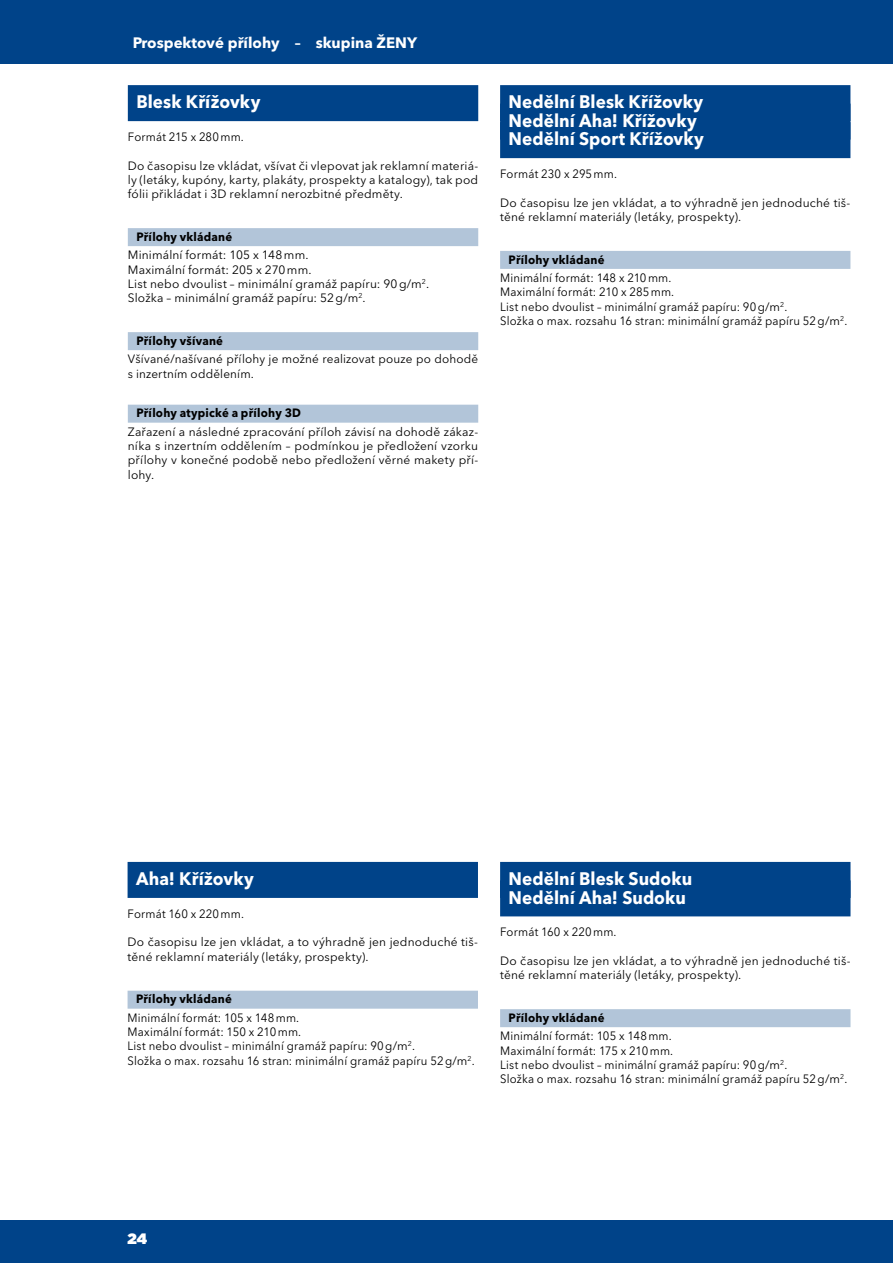
<style>
.page{position:relative;width:893px;height:1263px;background:#fff}
.page>*{position:absolute;margin:0;border:0;box-sizing:border-box;transform-origin:0 0}
.t1{font:700 18px/18.5px "Avenir Next LT Pro";letter-spacing:.005em;color:#fff;scale:.95 1}
.t2{font:700 15px "Avenir Next LT Pro";color:#fff}
.t3{font:900 15px "Gotham";color:#fff}
.t4{font:12px/14.2px "Avenir Next LT Pro";letter-spacing:.015em;color:#000}
.t5{font:12px/14.2px "Avenir Next LT Pro";letter-spacing:.015em;color:#000;scale:.95 1}
.t6{font:700 12px "Avenir Next LT Pro";letter-spacing:.02em;color:#000;scale:.95 1}
</style>
<div class="page">
<div style="left:0;top:0;width:893px;height:64px;background:#004389"></div>
<div style="left:0;top:1220px;width:893px;height:43px;background:#004389"></div>
<div style="left:128px;top:85px;width:350px;height:36px;background:#004389"></div>
<div style="left:128px;top:228px;width:350px;height:18px;background:#b2c5d9"></div>
<div style="left:128px;top:332px;width:350px;height:18px;background:#b2c5d9"></div>
<div style="left:128px;top:405px;width:350px;height:18px;background:#b2c5d9"></div>
<div style="left:128px;top:862px;width:350px;height:36px;background:#004389"></div>
<div style="left:128px;top:991px;width:350px;height:18px;background:#b2c5d9"></div>
<div style="left:500px;top:862px;width:350px;height:36px;background:#004389"></div>
<div style="left:500px;top:880px;width:350px;height:36px;background:#004389"></div>
<div style="left:500px;top:1009px;width:350px;height:18px;background:#b2c5d9"></div>
<div style="left:500px;top:85px;width:350px;height:36px;background:#004389"></div>
<div style="left:500px;top:104px;width:350px;height:36px;background:#004389"></div>
<div style="left:500px;top:122px;width:350px;height:36px;background:#004389"></div>
<div style="left:500px;top:251px;width:350px;height:18px;background:#b2c5d9"></div>
<p class="t2" style="left:133px;top:34px;width:286px">Prospektové přílohy – skupina ŽENY</p>
<h1 class="t1" style="left:136px;top:93px;width:132px">Blesk Křížovky</h1>
<p class="t5" style="left:128px;top:130px;width:124px">Formát 215 x 280mm.</p>
<p class="t4" style="left:128px;top:158px;width:352px;text-align:justify">Do časopisu lze vkládat, všívat či vlepovat jak reklamní materiá&shy;ly (letáky, kupóny, karty, plakáty, prospekty a katalogy), tak pod fólii přikládat i 3D reklamní nerozbitné předměty.</p>
<p class="t6" style="left:136px;top:229px;width:102px">Přílohy vkládané</p>
<p class="t4" style="left:128px;top:248px;width:303px">Minimální formát: 105 x 148mm.<br>Maximální formát: 205 x 270mm.<br>List nebo dvoulist – minimální gramáž papíru: 90g/m<sup>2</sup>.<br>Složka – minimální gramáž papíru: 52g/m<sup>2</sup>.</p>
<p class="t6" style="left:136px;top:333px;width:93px">Přílohy všívané</p>
<p class="t4" style="left:128px;top:352px;width:352px">Všívané/našívané přílohy je možné realizovat pouze po dohodě s inzertním oddělením.</p>
<p class="t6" style="left:136px;top:406px;width:175px">Přílohy atypické a přílohy 3D</p>
<p class="t4" style="left:128px;top:425px;width:352px;text-align:justify">Zařazení a následné zpracování příloh závisí na dohodě zákaz&shy;níka s inzertním oddělením – podmínkou je předložení vzorku přílohy v konečné podobě nebo předložení věrné makety pří&shy;lohy.</p>
<h1 class="t1" style="left:509px;top:93px;width:207px">Nedělní Blesk Křížovky<br>Nedělní Aha! Křížovky<br>Nedělní Sport Křížovky</h1>
<p class="t5" style="left:500px;top:167px;width:125px">Formát 230 x 295mm.</p>
<p class="t4" style="left:500px;top:195px;width:352px">Do časopisu lze jen vkládat, a to výhradně jen jednoduché tiš&shy;těné reklamní materiály (letáky, prospekty).</p>
<p class="t6" style="left:509px;top:252px;width:102px">Přílohy vkládané</p>
<p class="t5" style="left:500px;top:271px;width:367px">Minimální formát: 148 x 210mm.<br>Maximální formát: 210 x 285mm.<br>List nebo dvoulist – minimální gramáž papíru: 90g/m<sup>2</sup>.<br>Složka o max. rozsahu 16 stran: minimální gramáž papíru 52g/m<sup>2</sup>.</p>
<h1 class="t1" style="left:136px;top:869px;width:125px">Aha! Křížovky</h1>
<p class="t5" style="left:128px;top:907px;width:124px">Formát 160 x 220mm.</p>
<p class="t4" style="left:128px;top:935px;width:352px">Do časopisu lze jen vkládat, a to výhradně jen jednoduché tiš&shy;těné reklamní materiály (letáky, prospekty).</p>
<p class="t6" style="left:136px;top:992px;width:102px">Přílohy vkládané</p>
<p class="t5" style="left:128px;top:1011px;width:367px">Minimální formát: 105 x 148mm.<br>Maximální formát: 150 x 210mm.<br>List nebo dvoulist – minimální gramáž papíru: 90g/m<sup>2</sup>.<br>Složka o max. rozsahu 16 stran: minimální gramáž papíru 52g/m<sup>2</sup>.</p>
<h1 class="t1" style="left:509px;top:869px;width:195px">Nedělní Blesk Sudoku<br>Nedělní Aha! Sudoku</h1>
<p class="t5" style="left:500px;top:925px;width:124px">Formát 160 x 220mm.</p>
<p class="t4" style="left:500px;top:954px;width:352px">Do časopisu lze jen vkládat, a to výhradně jen jednoduché tiš&shy;těné reklamní materiály (letáky, prospekty).</p>
<p class="t6" style="left:509px;top:1010px;width:102px">Přílohy vkládané</p>
<p class="t5" style="left:500px;top:1029px;width:367px">Minimální formát: 105 x 148mm.<br>Maximální formát: 175 x 210mm.<br>List nebo dvoulist – minimální gramáž papíru: 90g/m<sup>2</sup>.<br>Složka o max. rozsahu 16 stran: minimální gramáž papíru 52g/m<sup>2</sup>.</p>
<p class="t3" style="left:128px;top:1228px;width:21px">24</p>
</div>
